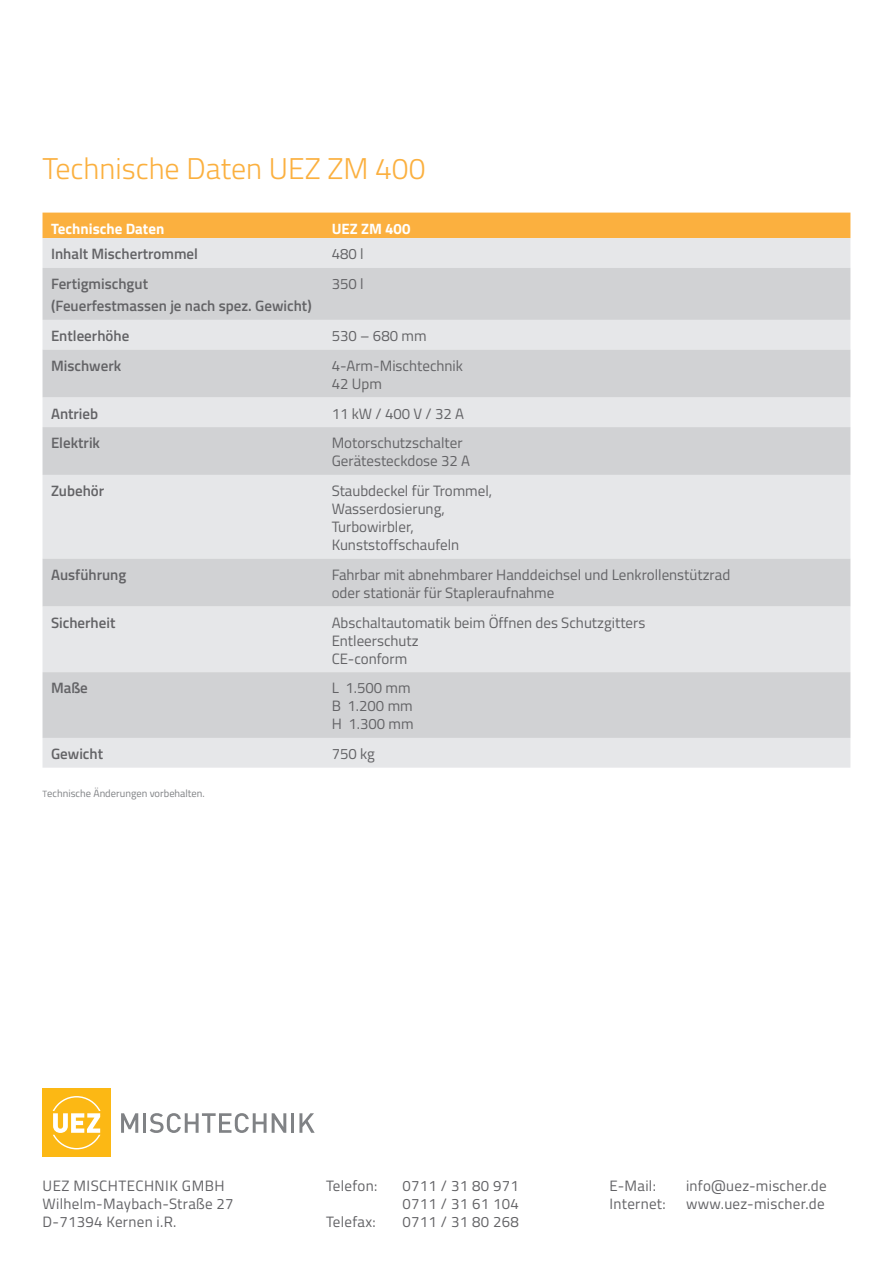
<style>
.page{position:relative;width:893px;height:1263px;background:#fff}
.page>*{position:absolute;margin:0;border:0;box-sizing:border-box;transform-origin:0 0}
.t1{font:300 30px "Titillium Web";color:#fbb03f}
.t2{font:15px/18px "Titillium Web";color:#636366}
.t3{font:15px/18px "Titillium Web";letter-spacing:.02em;color:#636366}
.t4{font:600 15px/22.2px "Titillium Web";color:#636366}
.t5{font:700 15px "Titillium Web";color:#fff}
.t6{font:10.5px "Titillium Web";color:#808285}
.s1{font-size:9px}
</style>
<div class="page">
<div style="left:43px;top:1089px;width:68px;height:68px;background:#fcb814"></div>
<svg style="left:53px;top:1096px;width:48px;height:53px"></svg>
<svg style="left:121px;top:1113px;width:17px;height:20px"></svg>
<hr style="left:143px;top:1113px;width:3px;height:20px;background:#808285">
<svg style="left:150px;top:1113px;width:136px;height:20px"></svg>
<hr style="left:291px;top:1113px;width:3px;height:20px;background:#808285">
<svg style="left:299px;top:1113px;width:16px;height:20px"></svg>
<div style="left:43px;top:213px;width:807px;height:25px;background:#fbb03f"></div>
<div style="left:43px;top:238px;width:807px;height:530px;background:#e6e7e9"></div>
<svg style="left:43px;top:268px;width:807px;height:470px;background:#dadbdd"></svg>
<h1 class="t1" style="left:43px;top:146px;width:385px">Technische Daten UEZ ZM 400</h1>
<p class="t5" style="left:51px;top:217px;width:115px">Technische Daten</p>
<p class="t5" style="left:332px;top:217px;width:80px">UEZ ZM 400</p>
<p class="t4" style="left:51px;top:242px;width:148px">Inhalt Mischertrommel</p>
<p class="t2" style="left:332px;top:244px;width:33px">480 l</p>
<p class="t4" style="left:51px;top:272px;width:262px">Fertigmischgut<br>(Feuerfestmassen je nach spez. Gewicht)</p>
<p class="t2" style="left:332px;top:274px;width:33px">350 l</p>
<p class="t4" style="left:51px;top:324px;width:80px">Entleerhöhe</p>
<p class="t2" style="left:332px;top:326px;width:96px">530 – 680 mm</p>
<p class="t4" style="left:51px;top:354px;width:72px">Mischwerk</p>
<p class="t2" style="left:332px;top:356px;width:133px">4-Arm-Mischtechnik<br>42 Upm</p>
<p class="t4" style="left:51px;top:401px;width:49px">Antrieb</p>
<p class="t2" style="left:332px;top:404px;width:134px">11 kW / 400 V / 32 A</p>
<p class="t4" style="left:51px;top:431px;width:51px">Elektrik</p>
<p class="t2" style="left:332px;top:433px;width:140px">Motorschutzschalter<br>Gerätesteckdose 32 A</p>
<p class="t4" style="left:51px;top:479px;width:55px">Zubehör</p>
<p class="t2" style="left:332px;top:481px;width:162px">Staubdeckel für Trommel,<br>Wasserdosierung,<br>Turbowirbler,<br>Kunststoffschaufeln</p>
<p class="t4" style="left:51px;top:563px;width:77px">Ausführung</p>
<p class="t2" style="left:332px;top:565px;width:400px">Fahrbar mit abnehmbarer Handdeichsel und Lenkrollenstützrad oder stationär für Stapleraufnahme</p>
<p class="t4" style="left:51px;top:610px;width:66px">Sicherheit</p>
<p class="t2" style="left:332px;top:613px;width:315px">Abschaltautomatik beim Öffnen des Schutzgitters<br>Entleerschutz<br>CE-conform</p>
<p class="t4" style="left:51px;top:676px;width:38px">Maße</p>
<p class="t2" style="left:332px;top:678px;width:83px">L 1.500 mm<br>B 1.200 mm<br>H 1.300 mm</p>
<p class="t4" style="left:51px;top:742px;width:54px">Gewicht</p>
<p class="t2" style="left:332px;top:744px;width:45px">750 kg</p>
<p class="t6" style="left:43px;top:785px;width:164px"><span class="s1">T</span>echnische Änderungen vorbehalten.</p>
<p class="t3" style="left:43px;top:1176px;width:193px">UEZ MISCHTECHNIK GMBH<br>Wilhelm-Maybach-Straße 27<br>D-71394 Kernen i.R.</p>
<p class="t3" style="left:326px;top:1176px;width:53px">Telefon:</p>
<p class="t3" style="left:403px;top:1176px;width:118px">0711 / 31 80 971<br>0711 / 31 61 104</p>
<p class="t3" style="left:326px;top:1212px;width:51px">Telefax:</p>
<p class="t3" style="left:403px;top:1212px;width:118px">0711 / 31 80 268</p>
<p class="t2" style="left:609px;top:1176px;width:48px">E-Mail:</p>
<p class="t3" style="left:686px;top:1176px;width:142px">info@uez-mischer.de</p>
<p class="t3" style="left:609px;top:1194px;width:58px">Internet:</p>
<p class="t3" style="left:686px;top:1194px;width:140px">www.uez-mischer.de</p>
</div>
